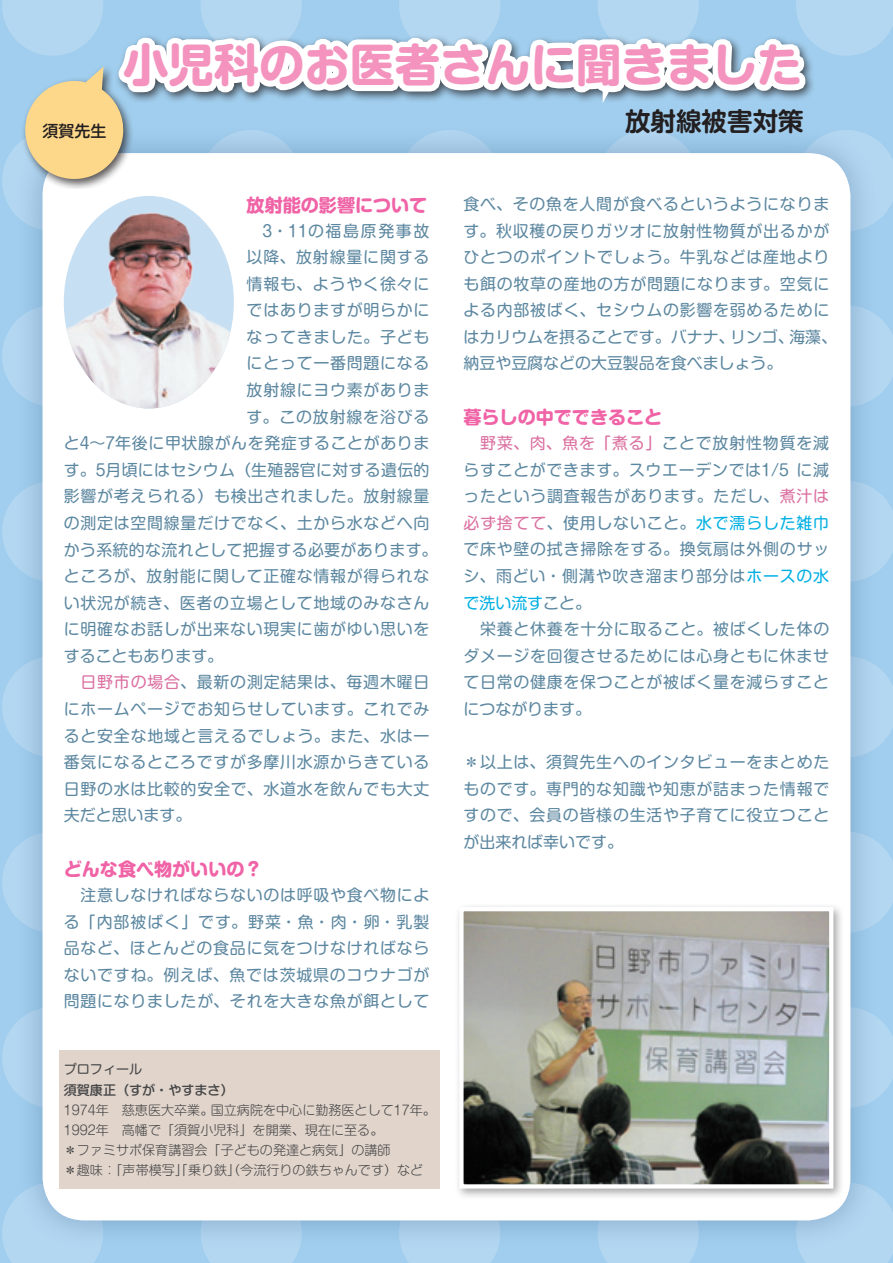
<style>
.page{position:relative;width:893px;height:1263px;background:#a1ceee}
.page>*{position:absolute;margin:0;border:0;box-sizing:border-box;transform-origin:0 0}
.t1{font:114px "Shin M Go Pro";color:#fff}
.t2{font:700 45.3px "Shin M Go Pro";color:#f393be}
.t3{font:700 25.5px "Shin M Go Pro De";color:#231f20}
.t4{font:700 18px "Shin M Go Pro";color:#f063a6}
.t5{font:15.9px/26.5px "Shin M Go Pro";letter-spacing:.045em;color:#5c87a0;text-align:justify}
.t6{font:15.9px/26.5px "Shin M Go Pro";color:#5c87a0}
.t7{font:15.9px "Shin M Go Pro";letter-spacing:.02em;color:#5c87a0}
.t8{font:15.9px "Shin M Go Pro";letter-spacing:.105em;color:#5c87a0}
.t9{font:500 15.9px "Shin M Go Pro";color:#231f20}
.t10{font:300 13.05px/20.2px "Shin M Go Pro";color:#464748}
.t11{font:500 13.05px "Shin M Go Pro";color:#464748}
.t12{font:13.05px "Shin M Go Pro";color:#464748}
.s1{color:#db70a1}
.s2{color:#00afe3}
</style>
<div class="page">
<div style="left:13px;top:123px;width:864px;height:1124px;background:#2b507e;opacity:.35"></div>
<div style="left:43px;top:153px;width:807px;height:1067px;background:#fff;border-radius:43px"></div>
<div style="left:20px;top:62px;width:114px;height:127px;background:#a1ceee"></div>
<div style="left:60px;top:1050px;width:380px;height:138px;background:#e1d4cb"></div>
<svg style="left:23px;top:36px;width:788px;height:252px"></svg>
<div style="left:454px;top:902px;width:390px;height:298px;background:#231f20;opacity:.4"></div>
<img style="left:464px;top:912px;width:364px;height:271px">
<div style="left:459px;top:907px;width:374px;height:281px;border:4px solid #fff"></div>
<img style="left:64px;top:196px;width:170px;height:212px">
<h1 class="t1" style="left:194px;top:-87px;width:115px">●</h1>
<h1 class="t1" style="left:393px;top:-87px;width:115px">●</h1>
<h1 class="t1" style="left:591px;top:-87px;width:115px">●</h1>
<h2 class="t2" style="left:123px;top:28px;width:681px">小児科のお医者さんに聞きました</h2>
<h3 class="t3" style="left:625px;top:100px;width:180px">放射線被害対策</h3>
<p class="t9" style="left:43px;top:118px;width:65px">須賀先生</p>
<h1 class="t1" style="left:-4px;top:89px;width:115px">●</h1>
<h1 class="t1" style="left:194px;top:89px;width:115px">●</h1>
<h1 class="t1" style="left:393px;top:89px;width:115px">●</h1>
<h1 class="t1" style="left:591px;top:89px;width:115px">●</h1>
<p class="t5" style="left:463px;top:189px;width:367px">食べ、その魚を人間が食べるというようになりま</p>
<p class="t5" style="left:463px;top:215px;width:367px">す。秋収穫の戻りガツオに放射性物質が出るかが</p>
<p class="t5" style="left:463px;top:242px;width:367px">ひとつのポイントでしょう。牛乳などは産地より</p>
<p class="t5" style="left:463px;top:268px;width:367px">も餌の牧草の産地の方が問題になります。空気に</p>
<p class="t5" style="left:463px;top:295px;width:367px">よる内部被ばく、セシウムの影響を弱めるために</p>
<p class="t5" style="left:789px;top:322px;width:49px">海藻、</p>
<p class="t4" style="left:247px;top:190px;width:182px">放射能の影響について</p>
<p class="t8" style="left:247px;top:218px;width:184px">　3・11の福島原発事故</p>
<p class="t5" style="left:247px;top:242px;width:184px">以降、放射線量に関する</p>
<p class="t5" style="left:247px;top:268px;width:184px">情報も、ようやく徐々に</p>
<p class="t5" style="left:247px;top:295px;width:184px">ではありますが明らかに</p>
<p class="t5" style="left:247px;top:322px;width:184px">なってきました。子ども</p>
<p class="t5" style="left:247px;top:348px;width:184px">にとって一番問題になる</p>
<p class="t5" style="left:247px;top:375px;width:184px">放射線にヨウ素がありま</p>
<p class="t5" style="left:247px;top:401px;width:184px">す。この放射線を浴びる</p>
<p class="t5" style="left:64px;top:428px;width:367px">と4～7年後に甲状腺がんを発症することがありま</p>
<p class="t7" style="left:64px;top:457px;width:367px">す。5月頃にはセシウム（生殖器官に対する遺伝的</p>
<p class="t5" style="left:64px;top:481px;width:367px">影響が考えられる）も検出されました。放射線量</p>
<p class="t5" style="left:64px;top:508px;width:367px">の測定は空間線量だけでなく、土から水などへ向</p>
<p class="t7" style="left:64px;top:537px;width:375px">かう系統的な流れとして把握する必要があります。</p>
<p class="t5" style="left:64px;top:561px;width:367px">ところが、放射能に関して正確な情報が得られな</p>
<p class="t5" style="left:64px;top:587px;width:367px">い状況が続き、医者の立場として地域のみなさん</p>
<p class="t5" style="left:64px;top:614px;width:367px">に明確なお話しが出来ない現実に歯がゆい思いを</p>
<p class="t6" style="left:64px;top:641px;width:161px">することもあります。</p>
<p class="t5" style="left:81px;top:667px;width:350px"><span class="s1">日野市の場合</span>、最新の測定結果は、毎週木曜日</p>
<p class="t5" style="left:64px;top:694px;width:367px">にホームページでお知らせしています。これでみ</p>
<p class="t5" style="left:64px;top:720px;width:367px">ると安全な地域と言えるでしょう。また、水は一</p>
<p class="t5" style="left:64px;top:747px;width:367px">番気になるところですが多摩川水源からきている</p>
<p class="t5" style="left:64px;top:773px;width:367px">日野の水は比較的安全で、水道水を飲んでも大丈</p>
<p class="t6" style="left:64px;top:800px;width:129px">夫だと思います。</p>
<p class="t4" style="left:64px;top:855px;width:200px">どんな食べ物がいいの?</p>
<p class="t5" style="left:64px;top:880px;width:367px">　注意しなければならないのは呼吸や食べ物による「内部被ばく」です。野菜・魚・肉・卵・乳製品など、ほとんどの食品に気をつけなければならないですね。例えば、魚では茨城県のコウナゴが問題になりましたが、それを大きな魚が餌として</p>
<h1 class="t1" style="left:194px;top:264px;width:115px">●</h1>
<h1 class="t1" style="left:393px;top:264px;width:115px">●</h1>
<h1 class="t1" style="left:591px;top:264px;width:115px">●</h1>
<h1 class="t1" style="left:790px;top:264px;width:115px">●</h1>
<p class="t5" style="left:730px;top:322px;width:65px">リンゴ、</p>
<p class="t6" style="left:463px;top:322px;width:320px">はカリウムを摂ることです。バナナ、<br>納豆や豆腐などの大豆製品を食べましょう。</p>
<p class="t4" style="left:463px;top:403px;width:200px">暮らしの中でできること</p>
<p class="t5" style="left:480px;top:428px;width:350px;text-align:right"><span class="s1">野菜、肉、魚を「煮る」</span>ことで放射性物質を減に減</p>
<p class="t5" style="left:463px;top:454px;width:367px;text-align:left">らすことができます。スウエーデンでは1/5<br>ったという調査報告があります。ただし、<span class="s1">煮汁は必ず捨てて</span>、使用しないこと。<span class="s2">水で濡らした雑巾</span>で床や壁の拭き掃除をする。換気扇は外側のサッシ、雨どい・側溝や吹き溜まり部分は<span class="s2">ホースの水で洗い流す</span>こと。<br>　栄養と休養を十分に取ること。被ばくした体のダメージを回復させるためには心身ともに休ませて日常の健康を保つことが被ばく量を減らすことにつながります。</p>
<p class="t5" style="left:463px;top:747px;width:367px">＊以上は、須賀先生へのインタビューをまとめたものです。専門的な知識や知恵が詰まった情報ですので、会員の皆様の生活や子育てに役立つことが出来れば幸いです。</p>
<h1 class="t1" style="left:-4px;top:439px;width:115px">●</h1>
<h1 class="t1" style="left:194px;top:439px;width:115px">●</h1>
<h1 class="t1" style="left:393px;top:439px;width:115px">●</h1>
<h1 class="t1" style="left:591px;top:439px;width:115px">●</h1>
<h1 class="t1" style="left:790px;top:439px;width:115px">●</h1>
<h1 class="t1" style="left:-4px;top:615px;width:115px">●</h1>
<h1 class="t1" style="left:194px;top:615px;width:115px">●</h1>
<h1 class="t1" style="left:393px;top:615px;width:115px">●</h1>
<h1 class="t1" style="left:591px;top:615px;width:115px">●</h1>
<h1 class="t1" style="left:-4px;top:790px;width:115px">●</h1>
<h1 class="t1" style="left:194px;top:790px;width:115px">●</h1>
<h1 class="t1" style="left:393px;top:790px;width:115px">●</h1>
<h1 class="t1" style="left:-4px;top:966px;width:115px">●</h1>
<h1 class="t1" style="left:194px;top:966px;width:115px">●</h1>
<p class="t12" style="left:64px;top:1059px;width:80px">プロフィール</p>
<p class="t11" style="left:64px;top:1079px;width:171px">須賀康正（すが・やすまさ(</p>
<p class="t10" style="left:211px;top:1098px;width:227px">国立病院を中心に勤務医として17年。</p>
<p class="t10" style="left:64px;top:1098px;width:361px">1974年　慈恵医大卒業。<br>1992年　高幡で「須賀小児科」を開業、現在に至る。<br>＊ファミサポ保育講習会「子どもの発達と病気」の講師<br>＊趣味「：声帯模写」「乗り鉄」（今流行りの鉄ちゃんです）など</p>
</div>
